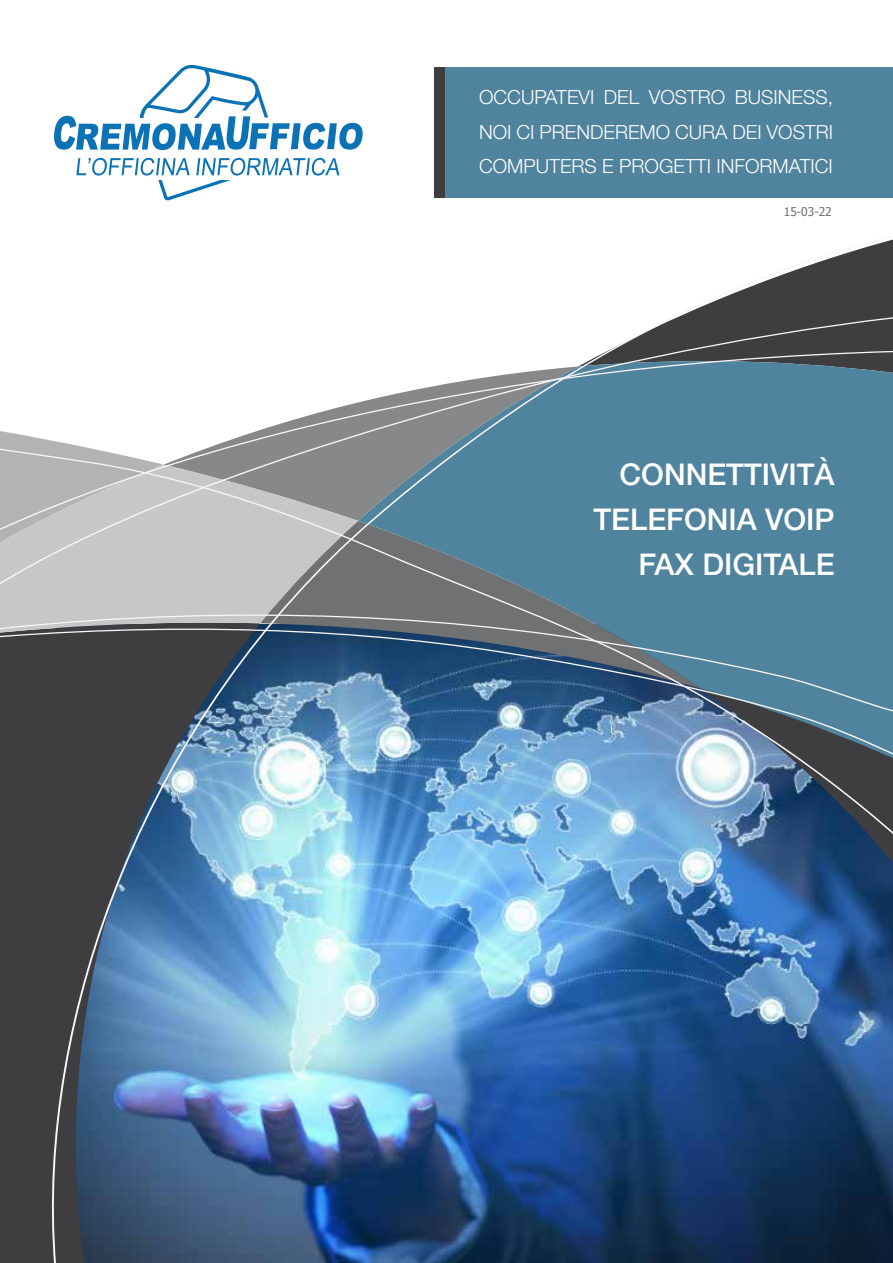
<style>
.page{position:relative;width:893px;height:1263px;background:#fff}
.page>*{position:absolute;margin:0;border:0;box-sizing:border-box;transform-origin:0 0}
.t1{font:500 30px/45px "Helvetica Neue";color:#fff;text-align:right}
.t2{font:300 19.5px/34.5px "Helvetica Neue";color:#fff;text-align:justify}
.t3{font:12px "Tahoma";color:#707172}
</style>
<div class="page">
<div style="left:0;top:888px;width:34px;height:375px;background:#3e3d40"></div>
<svg style="left:0;top:432px;width:34px;height:456px;background:#767678"></svg>
<img style="left:34px;top:239px;width:859px;height:1024px">
<div style="left:435px;top:67px;width:11px;height:131px;background:#3e3d40"></div>
<div style="left:446px;top:67px;width:447px;height:131px;background:#50839d"></div>
<svg style="left:54px;top:65px;width:309px;height:85px"></svg>
<svg style="left:76px;top:158px;width:263px;height:42px"></svg>
<p class="t2" style="left:479px;top:80px;width:356px">OCCUPATEVI DEL VOSTRO BUSINESS, NOI CI PRENDEREMO CURA DEI VOSTRI COMPUTERS E PROGETTI INFORMATICI</p>
<p class="t3" style="left:784px;top:204px;width:50px">15-03-22</p>
<h1 class="t1" style="left:593px;top:451px;width:243px">CONNETTIVITÀ<br>TELEFONIA VOIP<br>FAX DIGITALE</h1>
</div>
